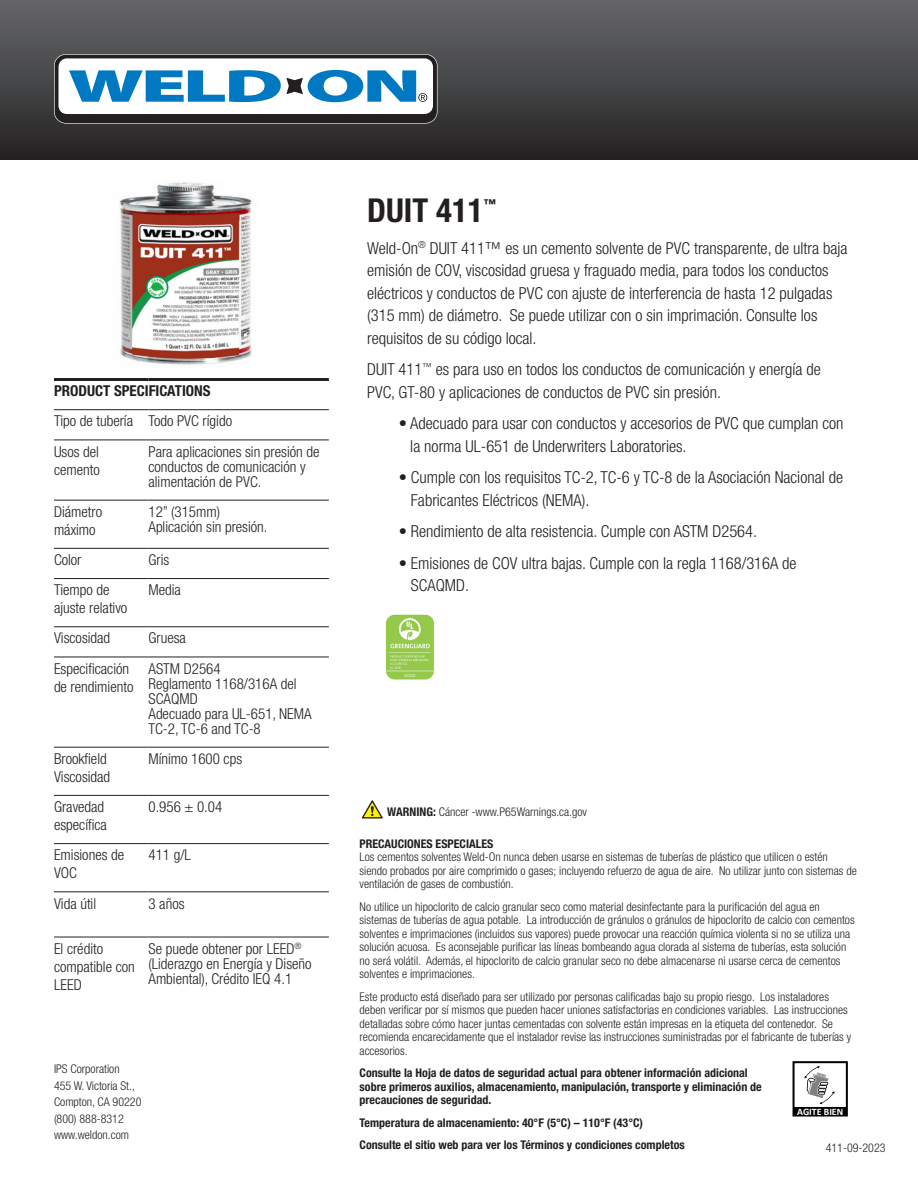
<style>
.page{position:relative;width:918px;height:1188px;background:#fff}
.page>*{position:absolute;margin:0;border:0;box-sizing:border-box;transform-origin:0 0}
.t1{font:700 condensed 33px "Helvetica Neue LT Pro";color:#231f20}
.t2{font:300 condensed 16.5px/22.5px "Helvetica Neue LT Pro";color:#231f20}
.t3{font:300 condensed 15px/18px "Helvetica Neue LT Pro";color:#231f20}
.t4{font:700 condensed 15px "Helvetica Neue LT Pro";color:#231f20}
.t5{font:700 condensed 12.3px "Helvetica Neue LT Pro";color:#231f20}
.t6{font:300 condensed 12px/13.5px "Helvetica Neue LT Pro";color:#231f20}
.t7{font:700 condensed 12px/13.5px "Helvetica Neue LT Pro";color:#231f20}
.t8{font:700 9.9px "Calibri";color:#fff}
.s1{font-weight:700}
</style>
<div class="page">
<div style="left:0;top:0;width:918px;height:159px;background:linear-gradient(to bottom,#66686a,#252323)"></div>
<svg style="left:54px;top:54px;width:384px;height:70px"></svg>
<hr style="left:54px;top:378px;width:94px;height:3px;background:#231f20">
<hr style="left:148px;top:378px;width:181px;height:3px;background:#231f20">
<hr style="left:54px;top:409px;width:94px;height:1px;background:#231f20">
<hr style="left:148px;top:409px;width:181px;height:1px;background:#231f20">
<hr style="left:54px;top:440px;width:94px;height:1px;background:#231f20">
<hr style="left:148px;top:440px;width:181px;height:1px;background:#231f20">
<hr style="left:54px;top:500px;width:94px;height:1px;background:#231f20">
<hr style="left:148px;top:500px;width:181px;height:1px;background:#231f20">
<hr style="left:54px;top:548px;width:94px;height:1px;background:#231f20">
<hr style="left:148px;top:548px;width:181px;height:1px;background:#231f20">
<hr style="left:54px;top:578px;width:94px;height:1px;background:#231f20">
<hr style="left:148px;top:578px;width:181px;height:1px;background:#231f20">
<hr style="left:54px;top:626px;width:94px;height:1px;background:#231f20">
<hr style="left:148px;top:626px;width:181px;height:1px;background:#231f20">
<hr style="left:54px;top:657px;width:94px;height:1px;background:#231f20">
<hr style="left:148px;top:657px;width:181px;height:1px;background:#231f20">
<hr style="left:54px;top:747px;width:94px;height:1px;background:#231f20">
<hr style="left:148px;top:747px;width:181px;height:1px;background:#231f20">
<hr style="left:54px;top:795px;width:94px;height:1px;background:#231f20">
<hr style="left:148px;top:795px;width:181px;height:1px;background:#231f20">
<hr style="left:54px;top:843px;width:94px;height:1px;background:#231f20">
<hr style="left:148px;top:843px;width:181px;height:1px;background:#231f20">
<hr style="left:54px;top:891px;width:94px;height:1px;background:#231f20">
<hr style="left:148px;top:891px;width:181px;height:1px;background:#231f20">
<hr style="left:54px;top:937px;width:94px;height:1px;background:#231f20">
<hr style="left:148px;top:937px;width:181px;height:1px;background:#231f20">
<img style="left:385px;top:614px;width:50px;height:66px">
<svg style="left:362px;top:800px;width:21px;height:19px"></svg>
<img style="left:119px;top:182px;width:133px;height:183px">
<div style="left:793px;top:1061px;width:55px;height:56px;border:2px solid #000"></div>
<svg style="left:805px;top:1066px;width:29px;height:38px"></svg>
<div style="left:794px;top:1107px;width:52px;height:9px;background:#000"></div>
<p class="t4" style="left:54px;top:382px;width:158px">PRODUCT SPECIFICATIONS</p>
<p class="t3" style="left:54px;top:412px;width:81px">Tipo de tubería</p>
<p class="t3" style="left:148px;top:412px;width:85px">Todo PVC rígido</p>
<p class="t3" style="left:54px;top:442px;width:47px">Usos del cemento</p>
<p class="t3" style="left:148px;top:444px;width:172px;line-height:15px">Para aplicaciones sin presión de conductos de comunicación y alimentación de PVC.</p>
<p class="t3" style="left:54px;top:502px;width:50px">Diámetro máximo</p>
<p class="t3" style="left:148px;top:502px;width:73px">12” (315mm)</p>
<p class="t3" style="left:148px;top:517px;width:121px">Aplicación sin presión.</p>
<p class="t3" style="left:54px;top:551px;width:29px">Color</p>
<p class="t3" style="left:148px;top:551px;width:22px">Gris</p>
<p class="t3" style="left:54px;top:581px;width:75px">Tiempo de ajuste relativo</p>
<p class="t3" style="left:148px;top:581px;width:34px">Media</p>
<p class="t3" style="left:54px;top:629px;width:58px">Viscosidad</p>
<p class="t3" style="left:148px;top:629px;width:39px">Gruesa</p>
<p class="t3" style="left:54px;top:659px;width:81px">Especificación de rendimiento</p>
<p class="t3" style="left:148px;top:659px;width:74px">ASTM D2564</p>
<p class="t3" style="left:148px;top:676px;width:150px;line-height:15px">Reglamento 1168/316A del<br>SCAQMD</p>
<p class="t3" style="left:148px;top:706px;width:165px;line-height:15px">Adecuado para UL-651, NEMA<br>TC-2, TC-6 and TC-8</p>
<p class="t3" style="left:54px;top:749px;width:58px">Brookfield<br>Viscosidad</p>
<p class="t3" style="left:148px;top:749px;width:95px">Mínimo 1600 cps</p>
<p class="t3" style="left:54px;top:798px;width:55px">Gravedad específica</p>
<p class="t3" style="left:148px;top:798px;width:75px">0.956 ± 0.04</p>
<p class="t3" style="left:54px;top:846px;width:72px">Emisiones de<br>VOC</p>
<p class="t3" style="left:148px;top:846px;width:44px">411 g/L</p>
<p class="t3" style="left:54px;top:894px;width:44px">Vida útil</p>
<p class="t3" style="left:148px;top:894px;width:38px">3 años</p>
<p class="t3" style="left:54px;top:939px;width:82px">El crédito compatible con<br>LEED</p>
<p class="t3" style="left:148px;top:941px;width:165px;line-height:15px">Se puede obtener por LEED<sup>® </sup>(Liderazgo en Energía y Diseño<br>Ambiental), Crédito IEQ 4.1</p>
<p class="t6" style="left:54px;top:1061px;width:82px;line-height:16.5px">IPS Corporation<br>455 W. Victoria St.,</p>
<p class="t6" style="left:54px;top:1095px;width:89px">Compton, CA 90220</p>
<p class="t6" style="left:54px;top:1112px;width:71px">(800) 888-8312</p>
<p class="t6" style="left:54px;top:1128px;width:77px">www.weldon.com</p>
<p class="t1" style="left:367px;top:191px;width:118px">DUIT 411</p>
<p class="t5" style="left:484px;top:196px;width:14px">™</p>
<p class="t2" style="left:367px;top:237px;width:482px">Weld-On<sup>®</sup> DUIT 411™ es un cemento solvente de PVC transparente, de ultra baja emisión de COV, viscosidad gruesa y fraguado media, para todos los conductos eléctricos y conductos de PVC con ajuste de interferencia de hasta 12 pulgadas (315 mm) de diámetro. Se puede utilizar con o sin imprimación. Consulte los requisitos de su código local.</p>
<p class="t2" style="left:367px;top:358px;width:455px">DUIT 411<sup>™</sup> es para uso en todos los conductos de comunicación y energía de<br>PVC, GT-80 y aplicaciones de conductos de PVC sin presión.</p>
<p class="t2" style="left:410px;top:412px;width:435px;text-indent:-12px">• Adecuado para usar con conductos y accesorios de PVC que cumplan con la norma UL-651 de Underwriters Laboratories.</p>
<p class="t2" style="left:411px;top:466px;width:434px;text-indent:-12px">• Cumple con los requisitos TC-2, TC-6 y TC-8 de la Asociación Nacional de<br>Fabricantes Eléctricos (NEMA).</p>
<p class="t2" style="left:399px;top:520px;width:360px">• Rendimiento de alta resistencia. Cumple con ASTM D2564.</p>
<p class="t2" style="left:411px;top:552px;width:387px;text-indent:-12px">• Emisiones de COV ultra bajas. Cumple con la regla 1168/316A de<br>SCAQMD.</p>
<p class="t6" style="left:387px;top:805px;width:201px"><span class="s1">WARNING:</span> Cáncer -www.P65Warnings.ca.gov</p>
<p class="t6" style="left:360px;top:837px;width:499px"><span class="s1">PRECAUCIONES ESPECIALES<br></span>Los cementos solventes Weld-On nunca deben usarse en sistemas de tuberías de plástico que utilicen o estén siendo probados por aire comprimido o gases; incluyendo refuerzo de agua de aire. No utilizar junto con sistemas de ventilación de gases de combustión.</p>
<p class="t6" style="left:360px;top:900px;width:497px">No utilice un hipoclorito de calcio granular seco como material desinfectante para la purificación del agua en sistemas de tuberías de agua potable. La introducción de gránulos o gránulos de hipoclorito de calcio con cementos solventes e imprimaciones (incluidos sus vapores) puede provocar una reacción química violenta si no se utiliza una solución acuosa. Es aconsejable purificar las líneas bombeando agua clorada al sistema de tuberías, esta solución no será volátil. Además, el hipoclorito de calcio granular seco no debe almacenarse ni usarse cerca de cementos solventes e imprimaciones.</p>
<p class="t6" style="left:360px;top:990px;width:493px">Este producto está diseñado para ser utilizado por personas calificadas bajo su propio riesgo. Los instaladores deben verificar por sí mismos que pueden hacer uniones satisfactorias en condiciones variables. Las instrucciones detalladas sobre cómo hacer juntas cementadas con solvente están impresas en la etiqueta del contenedor. Se recomienda encarecidamente que el instalador revise las instrucciones suministradas por el fabricante de tuberías y accesorios.</p>
<p class="t7" style="left:360px;top:1066px;width:404px">Consulte la Hoja de datos de seguridad actual para obtener información adicional sobre primeros auxilios, almacenamiento, manipulación, transporte y eliminación de precauciones de seguridad.</p>
<p class="t7" style="left:360px;top:1116px;width:285px">Temperatura de almacenamiento: 40°F (5°C) – 110°F (43°C)</p>
<p class="t7" style="left:360px;top:1138px;width:327px">Consulte el sitio web para ver los Términos y condiciones completos</p>
<p class="t8" style="left:797px;top:1104px;width:48px">AGITE BIEN</p>
<p class="t6" style="left:826px;top:1141px;width:61px">411-09-2023</p>
</div>
